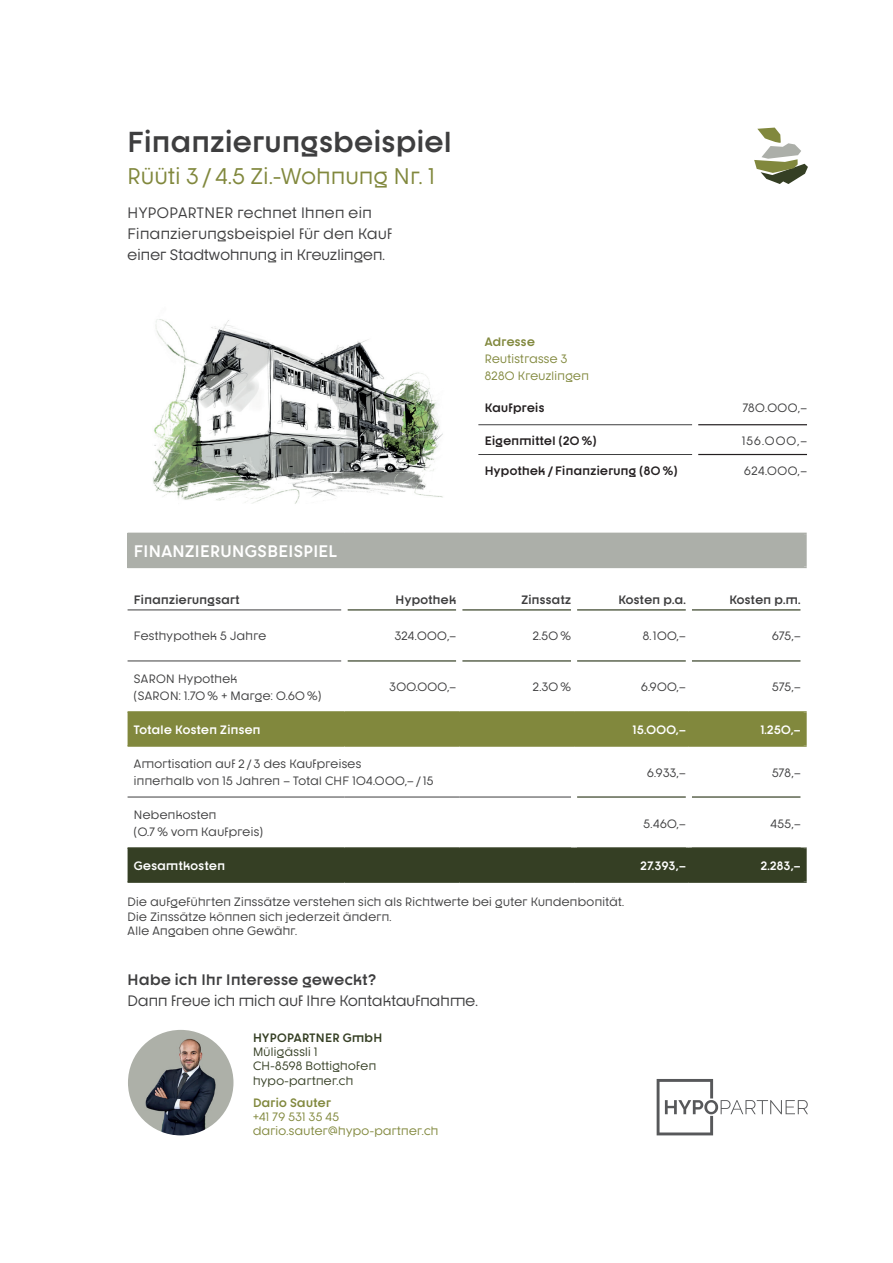
<style>
.page{position:relative;width:893px;height:1263px;background:#fff}
.page>*{position:absolute;margin:0;border:0;box-sizing:border-box;transform-origin:0 0}
.t1{font:700 28.5px "Dystopian";letter-spacing:.025em;color:#3e3e3f}
.t2{font:22.5px "Dystopian";letter-spacing:.025em;color:#81883d}
.t3{font:700 16.5px "Dystopian";letter-spacing:.025em;color:#fff}
.t4{font:15px/21px "Dystopian";letter-spacing:.03em;color:#3e3e3f}
.t5{font:15px "Dystopian";letter-spacing:.01em;color:#3e3e3f}
.t6{font:700 15px "Dystopian";letter-spacing:.03em;color:#3e3e3f}
.t7{font:12px/16.8px "Dystopian";letter-spacing:.03em;color:#3e3e3f}
.t8{font:12px/14.4px "Dystopian";letter-spacing:.03em;color:#81883d}
.t9{font:700 12px "Dystopian";letter-spacing:.03em;color:#fff}
.t10{font:700 12px "Dystopian";letter-spacing:.03em;color:#3e3e3f}
.t11{font:700 12px "Dystopian";letter-spacing:.03em;color:#231f20}
.t12{font:12px/14.4px "Dystopian";letter-spacing:.03em;color:#353f24}
.t13{font:700 12px "Dystopian";letter-spacing:.03em;color:#81883d}
.t14{font:700 12px "Dystopian";letter-spacing:.03em;color:#353f24}
</style>
<div class="page">
<svg style="left:754px;top:128px;width:54px;height:56px"></svg>
<svg style="left:657px;top:1079px;width:151px;height:56px"></svg>
<img style="left:128px;top:1030px;width:105px;height:105px;border-radius:53px">
<img style="left:153px;top:319px;width:290px;height:185px">
<div style="left:128px;top:533px;width:676px;height:34px;background:#acafa9"></div>
<div style="left:128px;top:713px;width:673px;height:32px;background:#81883d"></div>
<div style="left:128px;top:849px;width:673px;height:32px;background:#353f24"></div>
<hr style="left:128px;top:610px;width:213px;height:1px;background:#3e3e3f">
<hr style="left:128px;top:661px;width:213px;height:1px;background:#3e3e3f">
<hr style="left:128px;top:797px;width:216px;height:1px;background:#3e3e3f">
<hr style="left:344px;top:797px;width:115px;height:1px;background:#3e3e3f">
<hr style="left:459px;top:797px;width:112px;height:1px;background:#3e3e3f">
<hr style="left:128px;top:847px;width:216px;height:2px;background:#353f24">
<hr style="left:344px;top:847px;width:115px;height:2px;background:#353f24">
<hr style="left:459px;top:847px;width:115px;height:2px;background:#353f24">
<hr style="left:574px;top:847px;width:115px;height:2px;background:#353f24">
<hr style="left:689px;top:847px;width:118px;height:2px;background:#353f24">
<hr style="left:128px;top:881px;width:216px;height:2px;background:#353f24">
<hr style="left:344px;top:881px;width:115px;height:2px;background:#353f24">
<hr style="left:459px;top:881px;width:115px;height:2px;background:#353f24">
<hr style="left:574px;top:881px;width:115px;height:2px;background:#353f24">
<hr style="left:689px;top:881px;width:118px;height:2px;background:#353f24">
<hr style="left:347px;top:609px;width:109px;height:1px;background:#353f24">
<hr style="left:462px;top:609px;width:109px;height:1px;background:#353f24">
<hr style="left:577px;top:609px;width:109px;height:1px;background:#353f24">
<hr style="left:692px;top:609px;width:109px;height:1px;background:#353f24">
<hr style="left:347px;top:660px;width:109px;height:1px;background:#353f24">
<hr style="left:462px;top:660px;width:109px;height:1px;background:#353f24">
<hr style="left:577px;top:660px;width:109px;height:1px;background:#353f24">
<hr style="left:692px;top:660px;width:109px;height:1px;background:#353f24">
<hr style="left:577px;top:796px;width:109px;height:2px;background:#353f24">
<hr style="left:692px;top:796px;width:109px;height:2px;background:#353f24">
<div style="left:571px;top:849px;width:6px;height:32px;background:#353f24"></div>
<div style="left:686px;top:849px;width:6px;height:32px;background:#353f24"></div>
<div style="left:801px;top:849px;width:6px;height:32px;background:#353f24"></div>
<hr style="left:689px;top:533px;width:118px;height:1px;background:#acafa9">
<hr style="left:128px;top:567px;width:216px;height:1px;background:#acafa9">
<hr style="left:344px;top:567px;width:115px;height:1px;background:#acafa9">
<hr style="left:459px;top:567px;width:115px;height:1px;background:#acafa9">
<hr style="left:574px;top:567px;width:115px;height:1px;background:#acafa9">
<hr style="left:689px;top:567px;width:118px;height:1px;background:#acafa9">
<div style="left:801px;top:534px;width:6px;height:33px;background:#acafa9"></div>
<hr style="left:128px;top:711px;width:216px;height:2px;background:#81883d">
<hr style="left:344px;top:711px;width:115px;height:2px;background:#81883d">
<hr style="left:459px;top:711px;width:115px;height:2px;background:#81883d">
<hr style="left:574px;top:711px;width:115px;height:2px;background:#81883d">
<hr style="left:689px;top:711px;width:118px;height:2px;background:#81883d">
<hr style="left:128px;top:745px;width:216px;height:2px;background:#81883d">
<hr style="left:344px;top:745px;width:115px;height:2px;background:#81883d">
<hr style="left:459px;top:745px;width:115px;height:2px;background:#81883d">
<hr style="left:574px;top:745px;width:115px;height:2px;background:#81883d">
<hr style="left:689px;top:745px;width:118px;height:2px;background:#81883d">
<div style="left:571px;top:713px;width:6px;height:32px;background:#81883d"></div>
<div style="left:686px;top:713px;width:6px;height:32px;background:#81883d"></div>
<div style="left:801px;top:713px;width:6px;height:32px;background:#81883d"></div>
<hr style="left:478px;top:424px;width:214px;height:1px;background:#3e3e3f">
<hr style="left:478px;top:454px;width:214px;height:1px;background:#3e3e3f">
<hr style="left:698px;top:424px;width:109px;height:1px;background:#231f20">
<hr style="left:698px;top:454px;width:109px;height:1px;background:#231f20">
<h1 class="t1" style="left:128px;top:124px;width:325px">Finanzierungsbeispiel</h1>
<h2 class="t2" style="left:128px;top:162px;width:309px">Rüüti 3 / 4.5 Zi.-Wohnung Nr. 1</h2>
<p class="t4" style="left:128px;top:202px;width:266px">HYPOPARTNER rechnet Ihnen ein<br>Finanzierungsbeispiel für den Kauf einer Stadtwohnung in Kreuzlingen.</p>
<p class="t13" style="left:485px;top:335px;width:52px">Adresse</p>
<p class="t8" style="left:485px;top:350px;width:106px;line-height:16.8px">Reutistrasse 3<br>8280 Kreuzlingen</p>
<p class="t11" style="left:485px;top:400px;width:61px">Kaufpreis</p>
<p class="t7" style="left:743px;top:399px;width:66px">780.000,–</p>
<p class="t11" style="left:485px;top:433px;width:113px">Eigenmittel (20 %)</p>
<p class="t7" style="left:742px;top:432px;width:66px">156.000,–</p>
<p class="t11" style="left:485px;top:463px;width:194px">Hypothek / Finanzierung (80 %)</p>
<p class="t7" style="left:744px;top:462px;width:64px">624.000,–</p>
<h3 class="t3" style="left:134px;top:541px;width:205px">FINANZIERUNGSBEISPIEL</h3>
<p class="t10" style="left:134px;top:592px;width:107px">Finanzierungsart</p>
<p class="t10" style="left:396px;top:592px;width:62px">Hypothek</p>
<p class="t10" style="left:521px;top:592px;width:51px">Zinssatz</p>
<p class="t10" style="left:618px;top:592px;width:69px">Kosten p.a.</p>
<p class="t10" style="left:729px;top:592px;width:73px">Kosten p.m.</p>
<p class="t7" style="left:134px;top:628px;width:134px">Festhypothek 5 Jahre</p>
<p class="t7" style="left:395px;top:628px;width:63px">324.000,–</p>
<p class="t7" style="left:533px;top:628px;width:40px">2.50 %</p>
<p class="t7" style="left:643px;top:628px;width:45px">8. 100,–</p>
<p class="t7" style="left:772px;top:628px;width:30px">675,–</p>
<p class="t7" style="left:134px;top:670px;width:189px">SARON Hypothek<br>(SARON: 1.70 % + Marge: 0.60 %)</p>
<p class="t7" style="left:390px;top:679px;width:68px">300.000,–</p>
<p class="t7" style="left:533px;top:679px;width:40px">2.30 %</p>
<p class="t7" style="left:641px;top:679px;width:46px">6.900,–</p>
<p class="t7" style="left:772px;top:679px;width:30px">575,–</p>
<p class="t9" style="left:134px;top:722px;width:128px">Totale Kosten Zinsen</p>
<p class="t9" style="left:633px;top:722px;width:54px">15.000,–</p>
<p class="t9" style="left:761px;top:722px;width:42px">1.250,–</p>
<p class="t7" style="left:134px;top:756px;width:301px">Amortisation auf 2 / 3 des Kaufpreises<br>innerhalb von 15 Jahren – Total CHF 104.000,– / 15</p>
<p class="t7" style="left:647px;top:764px;width:40px">6.933,–</p>
<p class="t7" style="left:772px;top:764px;width:30px">578,–</p>
<p class="t7" style="left:134px;top:806px;width:131px">Nebenkosten<br>(0.7 % vom Kaufpreis)</p>
<p class="t7" style="left:644px;top:815px;width:44px">5.460,–</p>
<p class="t7" style="left:771px;top:815px;width:32px">455,–</p>
<p class="t9" style="left:134px;top:858px;width:93px">Gesamtkosten</p>
<p class="t9" style="left:641px;top:858px;width:47px">27.393,–</p>
<p class="t9" style="left:761px;top:858px;width:42px">2.283,–</p>
<p class="t7" style="left:128px;top:894px;width:498px;line-height:14.4px">Die aufgeführten Zinssätze verstehen sich als Richtwerte bei guter Kundenbonität.<br>Die Zinssätze können sich jederzeit ändern.<br>Alle Angaben ohne Gewähr.</p>
<p class="t6" style="left:128px;top:970px;width:250px">Habe ich Ihr Interesse geweckt?</p>
<p class="t5" style="left:128px;top:992px;width:352px">Dann freue ich mich auf Ihre Kontaktaufnahme.</p>
<p class="t14" style="left:253px;top:1030px;width:131px">HYPOPARTNER GmbH</p>
<p class="t12" style="left:253px;top:1044px;width:125px">Müligässli 1<br>CH-8598 Bottighofen hypo-partner.ch</p>
<p class="t13" style="left:253px;top:1095px;width:79px">Dario Sauter</p>
<p class="t8" style="left:253px;top:1109px;width:187px">+41 79 531 35 45 dario.sauter@hypo-partner.ch</p>
</div>
